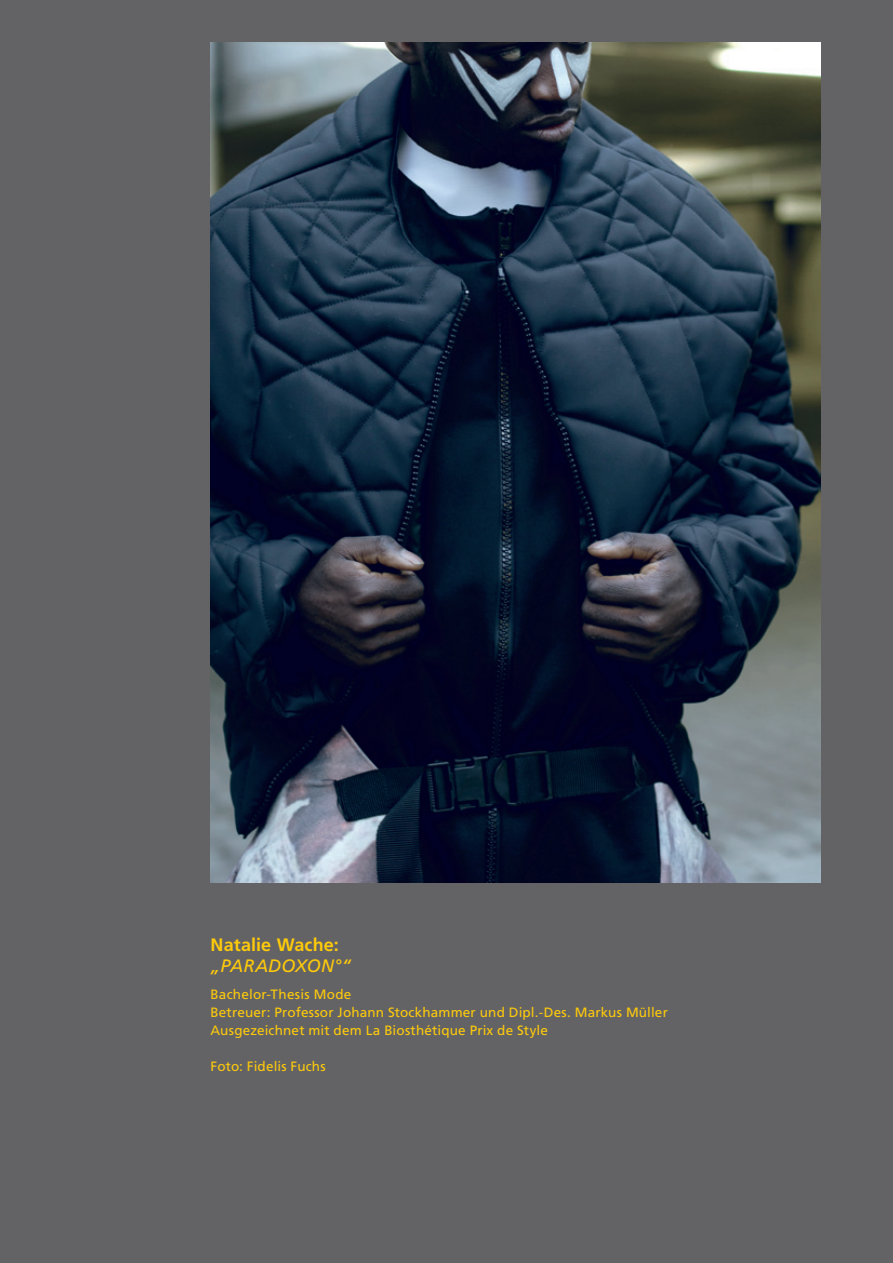
<style>
.page{position:relative;width:893px;height:1263px;background:#636366}
.page>*{position:absolute;margin:0;border:0;box-sizing:border-box;transform-origin:0 0}
.t1{font:700 18px "Frutiger LT";letter-spacing:.005em;color:#feca0a}
.t2{font:italic 18px "Frutiger LT";letter-spacing:.01em;color:#feca0a}
.t3{font:13.5px/18px "Frutiger LT";letter-spacing:.015em;color:#feca0a}
</style>
<div class="page">
<img style="left:210px;top:43px;width:611px;height:839px">
<h1 class="t1" style="left:210px;top:934px;width:130px">Natalie Wache:</h1>
<h1 class="t2" style="left:210px;top:955px;width:142px">„PARADOXON°“</h1>
<p class="t3" style="left:210px;top:985px;width:459px">Bachelor-Thesis Mode<br>Betreuer: Professor Johann Stockhammer und Dipl.-Des. Markus Müller<br>Ausgezeichnet mit dem La Biosthétique Prix de Style</p>
<p class="t3" style="left:210px;top:1057px;width:117px">Foto: Fidelis Fuchs</p>
</div>
